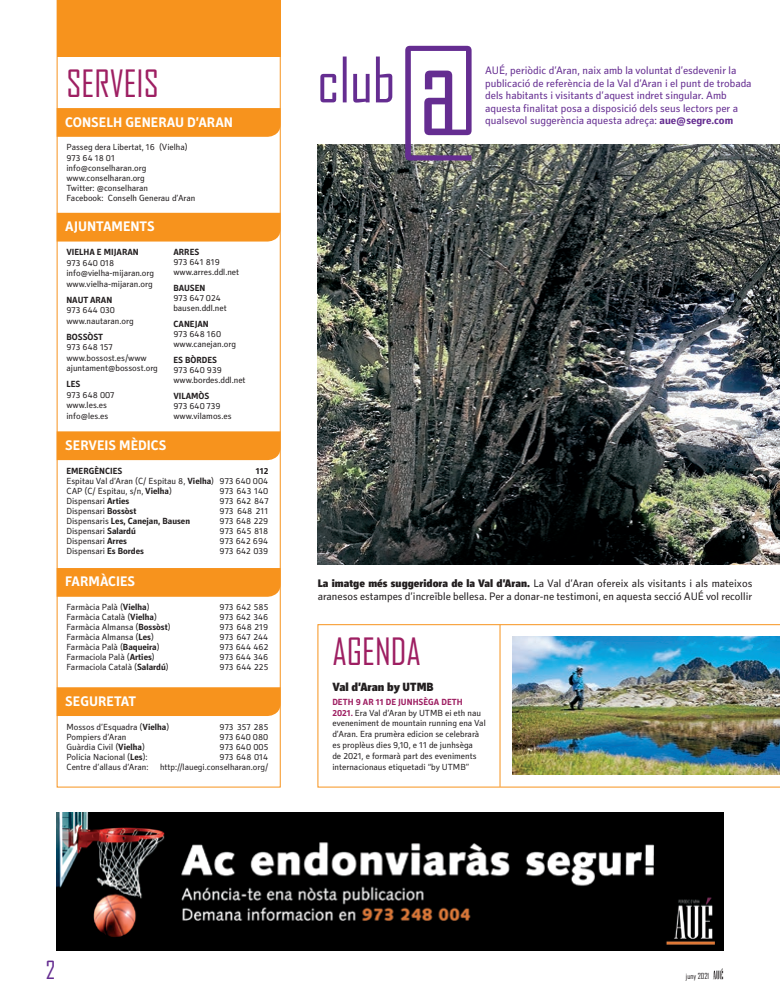
<style>
.page{position:relative;width:780px;height:1007px;background:#fff}
.page>*{position:absolute;margin:0;border:0;box-sizing:border-box;transform-origin:0 0}
.t1{font:36px "Agency FB";color:#9e1f62}
.t2{font:24px "Agency FB";color:#652d91}
.t3{font:700 14px "Secca Std";color:#fff}
.t4{font:900 12px "Secca Std";color:#231f20}
.t5{font:11px/12.5px "Secca Std";color:#652d91}
.t6{font:11px/12.5px "Secca Std";color:#231f20}
.t7{font:9px/10px "Secca Std";color:#231f20}
.t8{font:700 9px "Secca Std";color:#231f20}
.t9{font:8px "Agency FB";color:#231f20}
.s1{font-weight:700}
.s2{font-weight:400}
.s3{font-weight:900}
.s4{font-weight:700;color:#9e1f62}
</style>
<div class="page">
<svg style="left:317px;top:624px;width:463px;height:163px"></svg>
<img style="left:317px;top:144px;width:463px;height:420px">
<hr style="left:499px;top:625px;width:1px;height:161px;background:#f7931d">
<img style="left:512px;top:636px;width:268px;height:138px">
<img style="left:57px;top:812px;width:666px;height:138px">
<svg style="left:57px;top:108px;width:223px;height:29px;background:#f7941f"></svg>
<div style="left:57px;top:213px;width:223px;height:28px;background:#f7931d"></div>
<div style="left:57px;top:431px;width:223px;height:29px;background:#f7931d"></div>
<div style="left:57px;top:568px;width:223px;height:28px;background:#f7931d"></div>
<div style="left:57px;top:687px;width:223px;height:29px;background:#f7931d"></div>
<div style="left:57px;top:0;width:223px;height:56px;background:#f7931d"></div>
<svg style="left:320px;top:56px;width:72px;height:47px"></svg>
<svg style="left:405px;top:46px;width:66px;height:114px"></svg>
<svg style="left:713px;top:968px;width:10px;height:11px"></svg>
<h1 class="t1" style="left:66px;top:62px;width:94px">SERVEIS</h1>
<p class="t5" style="left:485px;top:65px;width:268px">AUÉ, periòdic d’Aran, naix amb la voluntat d’esdevenir la publicació de referència de la Val d’Aran i el punt de trobada dels habitants i visitants d’aquest indret singular. Amb aquesta finalitat posa a disposició dels seus lectors per a qualsevol suggerència aquesta adreça: <span class="s1">AUE@SEGRE.COM</span></p>
<h3 class="t3" style="left:65px;top:114px;width:169px">CONSELH GENERAU D’ARAN</h3>
<p class="t7" style="left:66px;top:143px;width:131px">Passeg dera Libertat, 16 (Vielha)<br>973 64 18 01 info@conselharan.org www.conselharan.org<br>Twitter: @conselharan<br>Facebook: Conselh Generau d’Aran</p>
<h3 class="t3" style="left:65px;top:218px;width:91px">AJUNTAMENTS</h3>
<p class="t8" style="left:66px;top:247px;width:74px">VIELHA E MIJARAN</p>
<p class="t7" style="left:66px;top:258px;width:89px;line-height:10.5px">973 640 018 info@vielha-mijaran.org www.vielha-mijaran.org</p>
<p class="t8" style="left:66px;top:294px;width:47px">NAUT ARAN</p>
<p class="t7" style="left:66px;top:305px;width:69px;line-height:10.5px">973 644 030 www.nautaran.org</p>
<p class="t8" style="left:66px;top:332px;width:38px">BOSSÒST</p>
<p class="t7" style="left:66px;top:342px;width:93px;line-height:10.5px">973 648 157 www.bossost.es/www ajuntament@bossost.org</p>
<p class="t8" style="left:66px;top:379px;width:16px">LES</p>
<p class="t7" style="left:66px;top:390px;width:50px;line-height:10.5px">973 648 007 www.les.es info@les.es</p>
<p class="t8" style="left:173px;top:247px;width:28px">ARRES</p>
<p class="t7" style="left:173px;top:257px;width:67px">973 641 819 www.arres.ddl.net</p>
<p class="t8" style="left:173px;top:283px;width:34px">BAUSEN</p>
<p class="t7" style="left:173px;top:293px;width:55px">973 647 024 bausen.ddl.net</p>
<p class="t8" style="left:173px;top:319px;width:37px">CANEJAN</p>
<p class="t7" style="left:173px;top:329px;width:64px">973 648 160 www.canejan.org</p>
<p class="t8" style="left:173px;top:354px;width:45px">ES BÒRDES</p>
<p class="t7" style="left:173px;top:365px;width:74px">973 640 939 www.bordes.ddl.net</p>
<p class="t8" style="left:173px;top:390px;width:38px">VILAMÒS</p>
<p class="t7" style="left:173px;top:401px;width:60px">973 640 739 www.vilamos.es</p>
<h3 class="t3" style="left:65px;top:437px;width:103px">SERVEIS MÈDICS</h3>
<p class="t8" style="left:66px;top:465px;width:57px">EMERGÈNCIES</p>
<p class="t7" style="left:66px;top:466px;width:203px;text-align:justify;text-indent:189px"><span class="s1">112<br></span>Espitau Val d’Aran (C/ Espitau 8, <span class="s1">VIELHA</span>) 973 640 004<br>CAP (C/ Espitau, s/n, <span class="s1">VIELHA</span>)</p>
<p class="t7" style="left:219px;top:486px;width:50px">973 643 140</p>
<p class="t7" style="left:66px;top:496px;width:64px">Dispensari <span class="s1">ARTIES</span></p>
<p class="t7" style="left:219px;top:496px;width:51px">973 642 847</p>
<p class="t7" style="left:66px;top:506px;width:72px">Dispensari <span class="s1">BOSSÒST</span></p>
<p class="t7" style="left:219px;top:506px;width:50px">973 648 211</p>
<p class="t8" style="left:66px;top:515px;width:125px"><span class="s2">Dispensaris</span> LES, CANEJAN, BAUSEN</p>
<p class="t7" style="left:219px;top:516px;width:50px">973 648 229</p>
<p class="t7" style="left:66px;top:526px;width:71px">Dispensari <span class="s1">SALARDÚ</span></p>
<p class="t7" style="left:219px;top:526px;width:50px">973 645 818</p>
<p class="t7" style="left:66px;top:536px;width:62px">Dispensari <span class="s1">ARRES</span></p>
<p class="t7" style="left:219px;top:536px;width:50px">973 642 694</p>
<p class="t7" style="left:66px;top:546px;width:79px">Dispensari <span class="s1">ES BORDES</span></p>
<p class="t7" style="left:219px;top:546px;width:50px">973 642 039</p>
<h3 class="t3" style="left:65px;top:573px;width:71px">FARMÀCIES</h3>
<p class="t7" style="left:66px;top:602px;width:85px">Farmàcia Palà (<span class="s1">VIELHA</span>)</p>
<p class="t7" style="left:219px;top:602px;width:50px">973 642 585</p>
<p class="t7" style="left:66px;top:612px;width:92px">Farmàcia Català (<span class="s1">VIELHA</span>)</p>
<p class="t7" style="left:219px;top:612px;width:50px">973 642 346</p>
<p class="t7" style="left:66px;top:622px;width:106px">Farmàcia Almansa (<span class="s1">BOSSÒST</span>)</p>
<p class="t7" style="left:219px;top:622px;width:50px">973 648 219</p>
<p class="t7" style="left:66px;top:632px;width:89px">Farmàcia Almansa (<span class="s1">LES</span>)</p>
<p class="t7" style="left:219px;top:632px;width:50px">973 647 244</p>
<p class="t7" style="left:66px;top:642px;width:95px">Farmàcia Palà (<span class="s1">BAQUEIRA</span>)</p>
<p class="t7" style="left:219px;top:642px;width:50px">973 644 462</p>
<p class="t7" style="left:66px;top:652px;width:90px">Farmaciola Palà (<span class="s1">ARTIES</span>)</p>
<p class="t7" style="left:219px;top:652px;width:50px">973 644 346</p>
<p class="t7" style="left:66px;top:662px;width:104px">Farmaciola Català (<span class="s1">SALARDÚ</span>)</p>
<p class="t7" style="left:219px;top:662px;width:50px">973 644 225</p>
<h3 class="t3" style="left:65px;top:693px;width:73px">SEGURETAT</h3>
<p class="t7" style="left:66px;top:721px;width:104px">Mossos d’Esquadra (<span class="s1">VIELHA</span>)</p>
<p class="t7" style="left:219px;top:721px;width:50px">973 357 285</p>
<p class="t7" style="left:66px;top:731px;width:62px">Pompiers d’Aran</p>
<p class="t7" style="left:219px;top:731px;width:50px">973 640 080</p>
<p class="t7" style="left:66px;top:741px;width:80px">Guàrdia Civil (<span class="s1">VIELHA</span>)</p>
<p class="t7" style="left:219px;top:741px;width:50px">973 640 005</p>
<p class="t7" style="left:66px;top:751px;width:83px">Policia Nacional (<span class="s1">LES</span>):</p>
<p class="t7" style="left:219px;top:751px;width:50px">973 648 014</p>
<p class="t7" style="left:66px;top:761px;width:83px">Centre d’allaus d’Aran:</p>
<p class="t7" style="left:160px;top:761px;width:110px">http://lauegi.conselharan.org/</p>
<p class="t6" style="left:317px;top:577px;width:436px"><span class="s3">La imatge més suggeridora de la Val d’Aran.</span> La Val d’Aran ofereix als visitants i als mateixos aranesos estampes d’increïble bellesa. Per a donar-ne testimoni, en aquesta secció AUÉ vol recollir</p>
<h1 class="t1" style="left:332px;top:629px;width:90px">AGENDA</h1>
<h3 class="t4" style="left:332px;top:680px;width:103px">Val d’Aran by UTMB</h3>
<p class="t7" style="left:332px;top:696px;width:155px;line-height:10.8px"><span class="s4">DETH 9 AR 11 DE JUNHSÈGA DETH<br>2021.</span> Era Val d’Aran by UTMB ei eth nau eveneniment de mountain running ena Val d’Aran. Era prumèra edicion se celebrarà es proplèus dies 9,10, e 11 de junhsèga<br>de 2021, e formarà part des eveniments internacionaus etiquetadi “by UTMB”</p>
<h2 class="t2" style="left:46px;top:955px;width:11px">2</h2>
<p class="t9" style="left:686px;top:971px;width:25px">JUNY 2021</p>
</div>
